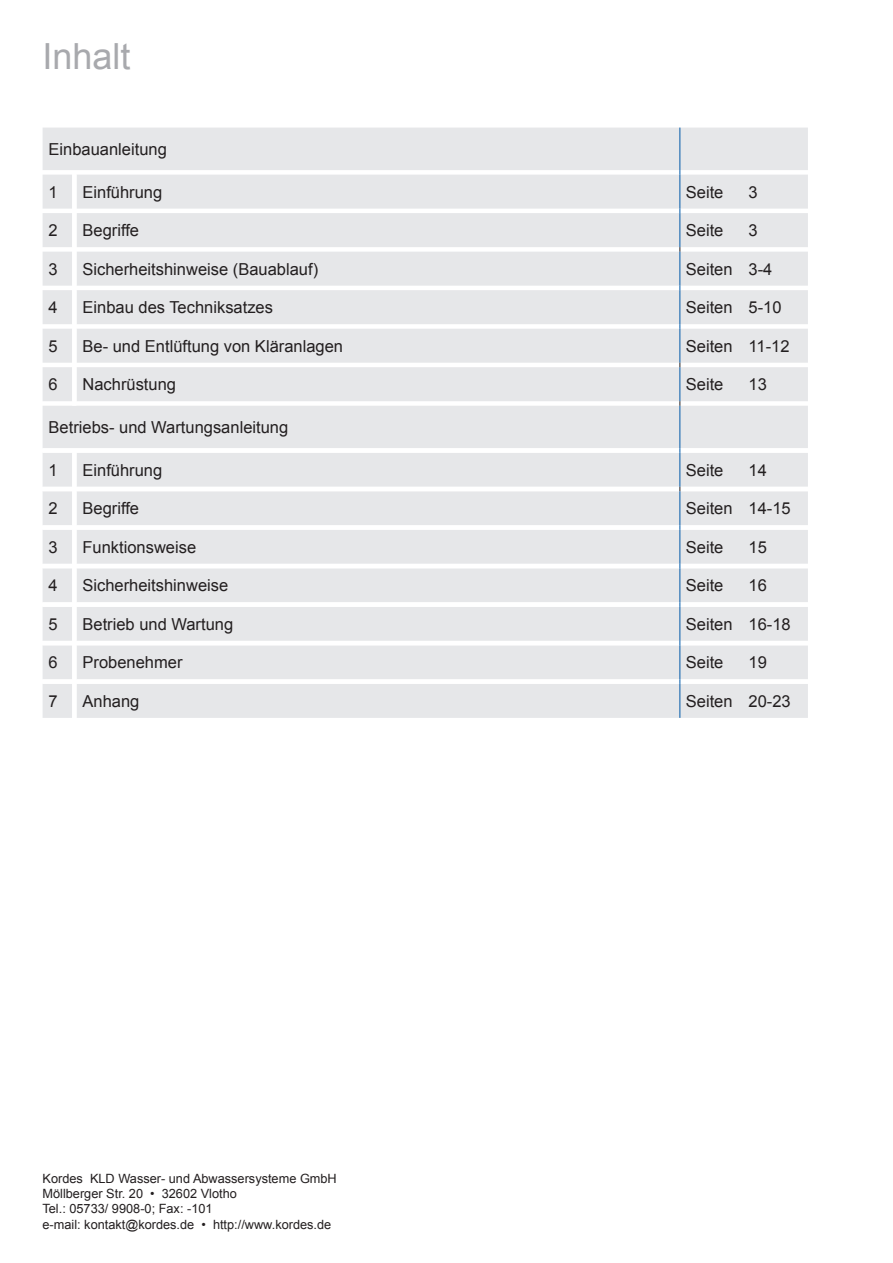
<style>
.page{position:relative;width:893px;height:1263px;background:#fff}
.page>*{position:absolute;margin:0;border:0;box-sizing:border-box;transform-origin:0 0}
.t1{font:36px "Arial";color:#a8a9ad}
.t2{font:16.5px "Arial";color:#231f20}
.t3{font:12.75px/15.3px "Arial";color:#231f20}
</style>
<div class="page">
<svg style="left:43px;top:128px;width:765px;height:590px;background:#e8e9ea"></svg>
<svg style="left:43px;top:175px;width:34px;height:543px"></svg>
<svg style="left:43px;top:448px;width:765px;height:236px;fill:#e6e7e9"></svg>
<hr style="left:679px;top:128px;width:1px;height:42px;background:#015aaa">
<hr style="left:679px;top:175px;width:1px;height:34px;background:#015aaa">
<hr style="left:679px;top:213px;width:1px;height:34px;background:#015aaa">
<hr style="left:679px;top:252px;width:1px;height:34px;background:#015aaa">
<hr style="left:679px;top:290px;width:1px;height:34px;background:#015aaa">
<hr style="left:679px;top:329px;width:1px;height:34px;background:#015aaa">
<hr style="left:679px;top:367px;width:1px;height:34px;background:#015aaa">
<hr style="left:679px;top:406px;width:1px;height:42px;background:#015aaa">
<hr style="left:679px;top:453px;width:1px;height:34px;background:#015aaa">
<hr style="left:679px;top:568px;width:1px;height:34px;background:#015aaa">
<hr style="left:679px;top:607px;width:1px;height:34px;background:#015aaa">
<hr style="left:679px;top:645px;width:1px;height:34px;background:#015aaa">
<hr style="left:679px;top:684px;width:1px;height:34px;background:#015aaa">
<hr style="left:679px;top:491px;width:1px;height:34px;background:#015aaa">
<hr style="left:679px;top:530px;width:1px;height:34px;background:#015aaa">
<h1 class="t1" style="left:43px;top:33px;width:90px">Inhalt</h1>
<p class="t2" style="left:49px;top:138px;width:120px">Einbauanleitung</p>
<p class="t2" style="left:49px;top:181px;width:11px">1</p>
<p class="t2" style="left:83px;top:181px;width:81px">Einführung</p>
<p class="t2" style="left:686px;top:181px;width:39px">Seite</p>
<p class="t2" style="left:749px;top:181px;width:11px">3</p>
<p class="t2" style="left:49px;top:220px;width:11px">2</p>
<p class="t2" style="left:83px;top:220px;width:58px">Begriffe</p>
<p class="t2" style="left:686px;top:220px;width:39px">Seite</p>
<p class="t2" style="left:749px;top:220px;width:11px">3</p>
<p class="t2" style="left:49px;top:258px;width:11px">3</p>
<p class="t2" style="left:83px;top:258px;width:237px">Sicherheitshinweise (Bauablauf)</p>
<p class="t2" style="left:686px;top:258px;width:88px">Seiten 3-4</p>
<p class="t2" style="left:49px;top:297px;width:11px">4</p>
<p class="t2" style="left:83px;top:297px;width:192px">Einbau des Techniksatzes</p>
<p class="t2" style="left:686px;top:297px;width:97px">Seiten 5-10</p>
<p class="t2" style="left:49px;top:335px;width:11px">5</p>
<p class="t2" style="left:83px;top:335px;width:262px">Be- und Entlüftung von Kläranlagen</p>
<p class="t2" style="left:686px;top:335px;width:105px">Seiten 11-12</p>
<p class="t2" style="left:49px;top:374px;width:11px">6</p>
<p class="t2" style="left:83px;top:374px;width:95px">Nachrüstung</p>
<p class="t2" style="left:686px;top:374px;width:39px">Seite</p>
<p class="t2" style="left:749px;top:374px;width:20px">13</p>
<p class="t2" style="left:49px;top:416px;width:241px">Betriebs- und Wartungsanleitung</p>
<p class="t2" style="left:49px;top:459px;width:11px">1</p>
<p class="t2" style="left:83px;top:459px;width:81px">Einführung</p>
<p class="t2" style="left:686px;top:459px;width:39px">Seite</p>
<p class="t2" style="left:749px;top:459px;width:20px">14</p>
<p class="t2" style="left:49px;top:498px;width:11px">2</p>
<p class="t2" style="left:83px;top:498px;width:58px">Begriffe</p>
<p class="t2" style="left:686px;top:498px;width:106px">Seiten 14-15</p>
<p class="t2" style="left:49px;top:536px;width:11px">3</p>
<p class="t2" style="left:83px;top:536px;width:115px">Funktionsweise</p>
<p class="t2" style="left:686px;top:536px;width:39px">Seite</p>
<p class="t2" style="left:749px;top:536px;width:20px">15</p>
<p class="t2" style="left:49px;top:575px;width:11px">4</p>
<p class="t2" style="left:83px;top:575px;width:147px">Sicherheitshinweise</p>
<p class="t2" style="left:686px;top:575px;width:39px">Seite</p>
<p class="t2" style="left:749px;top:575px;width:20px">16</p>
<p class="t2" style="left:49px;top:613px;width:11px">5</p>
<p class="t2" style="left:83px;top:613px;width:152px">Betrieb und Wartung</p>
<p class="t2" style="left:686px;top:613px;width:106px">Seiten 16-18</p>
<p class="t2" style="left:49px;top:652px;width:11px">6</p>
<p class="t2" style="left:83px;top:652px;width:101px">Probenehmer</p>
<p class="t2" style="left:686px;top:652px;width:39px">Seite</p>
<p class="t2" style="left:749px;top:652px;width:20px">19</p>
<p class="t2" style="left:49px;top:690px;width:11px">7</p>
<p class="t2" style="left:83px;top:690px;width:58px">Anhang</p>
<p class="t2" style="left:686px;top:690px;width:106px">Seiten 20-23</p>
<p class="t3" style="left:43px;top:1171px;width:296px">Kordes KLD Wasser- und Abwassersysteme GmbH Möllberger Str. 20 • 32602 Vlotho<br>Tel.: 05733/ 9908-0; Fax: -101<br>e-mail: kontakt@kordes.de • http://www.kordes.de</p>
</div>
